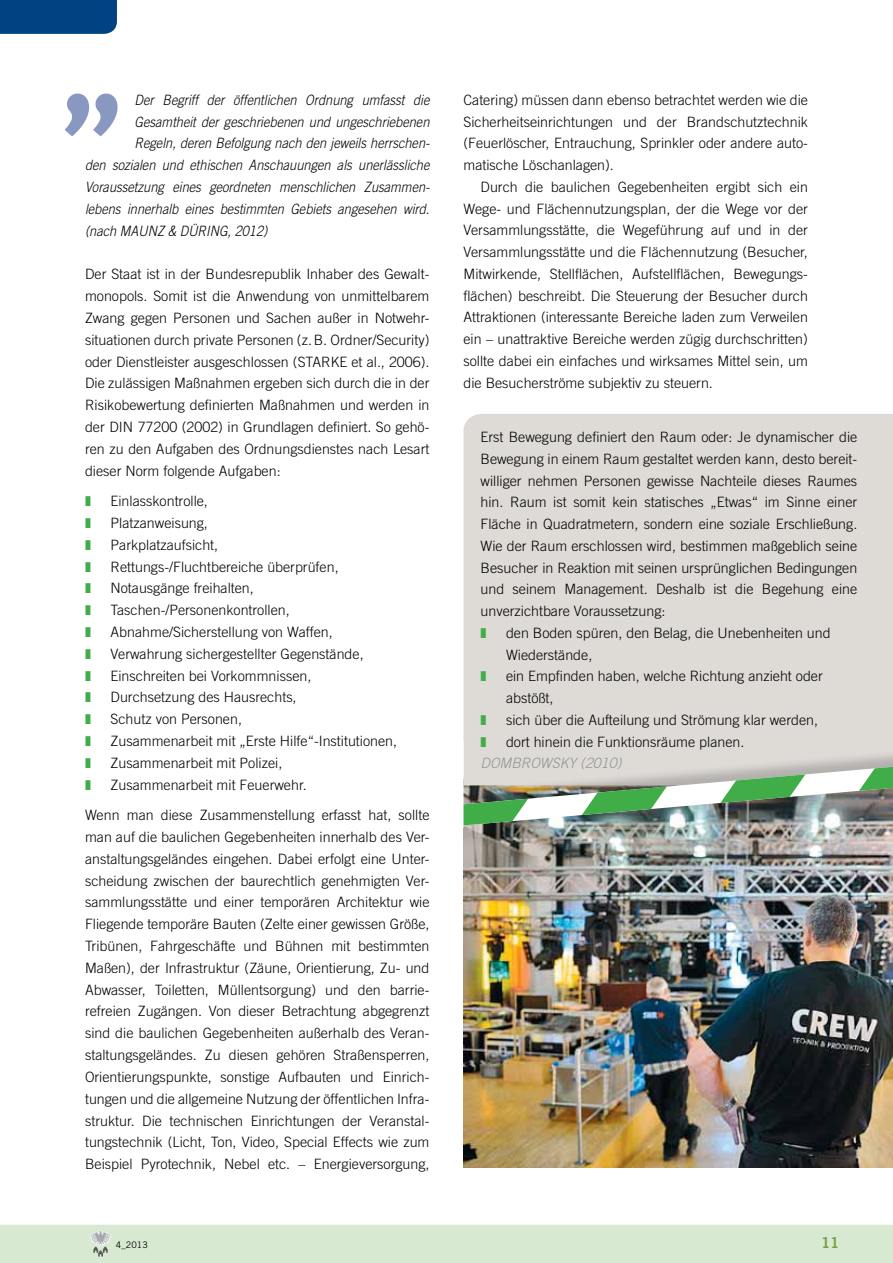
<style>
.page{position:relative;width:893px;height:1263px;background:#fff}
.page>*{position:absolute;margin:0;border:0;box-sizing:border-box;transform-origin:0 0}
.t1{font:15px "Trade Gothic Bold Two";color:#76a240}
.t2{font:300 14.25px/21.8px "Trade Gothic";color:#000;text-align:justify}
.t3{font:italic 300 14.25px "Trade Gothic";color:#000;scale:.9 1}
.t4{font:italic 300 14.25px "Trade Gothic";color:#939598}
.t5{font:9px "Trade Gothic";color:#000}
</style>
<div class="page">
<div style="left:0;top:0;width:117px;height:34px;background:#004282"></div>
<div style="left:0;top:1225px;width:893px;height:38px;background:#d8e9d2"></div>
<img style="left:463px;top:840px;width:430px;height:328px">
<div style="left:463px;top:414px;width:430px;height:269px;background:#dedbd7"></div>
<svg style="left:64px;top:94px;width:54px;height:42px"></svg>
<div style="left:446px;top:683px;width:447px;height:141px;background:#dedbd7"></div>
<svg style="left:446px;top:689px;width:447px;height:151px"></svg>
<svg style="left:446px;top:741px;width:17px;height:87px"></svg>
<svg style="left:481px;top:628px;width:5px;height:10px"></svg>
<svg style="left:481px;top:671px;width:5px;height:10px"></svg>
<svg style="left:481px;top:715px;width:5px;height:10px"></svg>
<svg style="left:481px;top:737px;width:5px;height:10px"></svg>
<p class="t3" style="left:135px;top:91px;width:329px">Der Begriff der öffentlichen Ordnung umfasst die</p>
<p class="t3" style="left:135px;top:113px;width:329px">Gesamtheit der geschriebenen und ungeschriebenen</p>
<p class="t3" style="left:135px;top:135px;width:329px">Regeln, deren Befolgung nach den jeweils herrschen-</p>
<p class="t3" style="left:85px;top:157px;width:384px">den sozialen und ethischen Anschauungen als unerlässliche</p>
<p class="t3" style="left:85px;top:179px;width:384px">Voraussetzung eines geordneten menschlichen Zusammen-</p>
<p class="t3" style="left:85px;top:200px;width:384px">lebens innerhalb eines bestimmten Gebiets angesehen wird.</p>
<p class="t3" style="left:85px;top:222px;width:204px">(nach MAUNZ &amp; DÜRING, 2012)</p>
<p class="t2" style="left:85px;top:263px;width:346px">Der Staat ist in der Bundesrepublik Inhaber des Gewalt&shy;monopols. Somit ist die Anwendung von unmittelbarem Zwang gegen Personen und Sachen außer in Notwehr&shy;situationen durch private Personen (z.B. Ordner/Security) oder Dienstleister ausgeschlossen (STARKE et al., 2006).<br>Die zulässigen Maßnahmen ergeben sich durch die in der Risikobewertung definierten Maßnahmen und werden in der DIN 77200 (2002) in Grundlagen definiert. So gehö&shy;ren zu den Aufgaben des Ordnungsdienstes nach Lesart dieser Norm folgende Aufgaben:</p>
<p class="t2" style="left:111px;top:490px;width:99px">Einlasskontrolle,</p>
<p class="t2" style="left:111px;top:512px;width:99px">Platzanweisung,</p>
<p class="t2" style="left:111px;top:534px;width:109px">Parkplatzaufsicht,</p>
<p class="t2" style="left:111px;top:555px;width:230px">Rettungs-/Fluchtbereiche überprüfen,</p>
<p class="t2" style="left:111px;top:577px;width:145px">Notausgänge freihalten,</p>
<p class="t2" style="left:111px;top:599px;width:181px">Taschen-/Personenkontrollen,</p>
<p class="t2" style="left:111px;top:621px;width:224px">Abnahme/Sicherstellung von Waffen,</p>
<p class="t2" style="left:111px;top:643px;width:255px">Verwahrung sichergestellter Gegenstände,</p>
<p class="t2" style="left:111px;top:664px;width:202px">Einschreiten bei Vorkommnissen,</p>
<p class="t2" style="left:111px;top:686px;width:188px">Durchsetzung des Hausrechts,</p>
<p class="t2" style="left:111px;top:708px;width:133px">Schutz von Personen,</p>
<p class="t2" style="left:111px;top:730px;width:288px">Zusammenarbeit mit „Erste Hilfe“-Institutionen,</p>
<p class="t2" style="left:111px;top:752px;width:173px">Zusammenarbeit mit Polizei,</p>
<p class="t2" style="left:85px;top:769px;width:346px;line-height:30.3px;text-indent:25px">Zusammenarbeit mit Feuerwehr.<br>Wenn man diese Zusammenstellung erfasst hat, sollte</p>
<p class="t2" style="left:85px;top:826px;width:346px">man auf die baulichen Gegebenheiten innerhalb des Ver&shy;anstaltungsgeländes eingehen. Dabei erfolgt eine Unter&shy;scheidung zwischen der baurechtlich genehmigten Ver&shy;sammlungsstätte und einer temporären Architektur wie Fliegende temporäre Bauten (Zelte einer gewissen Größe, Tribünen, Fahrgeschäfte und Bühnen mit bestimmten Maßen), der Infrastruktur (Zäune, Orientierung, Zu- und Abwasser, Toiletten, Müllentsorgung) und den barrie&shy;refreien Zugängen. Von dieser Betrachtung abgegrenzt sind die baulichen Gegebenheiten außerhalb des Veran&shy;staltungsgeländes. Zu diesen gehören Straßensperren, Orientierungspunkte, sonstige Aufbauten und Einrich&shy;tungen und die allgemeine Nutzung der öffentlichen Infra&shy;struktur. Die technischen Einrichtungen der Veranstal&shy;tungstechnik (Licht, Ton, Video, Special Effects wie zum Beispiel Pyrotechnik, Nebel etc. – Energieversorgung,</p>
<p class="t2" style="left:463px;top:89px;width:346px">Catering) müssen dann ebenso betrachtet werden wie die Sicherheitseinrichtungen und der Brandschutztechnik (Feuerlöscher, Entrauchung, Sprinkler oder andere auto&shy;matische Löschanlagen).</p>
<p class="t2" style="left:463px;top:176px;width:346px;text-indent:17px">Durch die baulichen Gegebenheiten ergibt sich ein Wege- und Flächennutzungsplan, der die Wege vor der Versammlungsstätte, die Wegeführung auf und in der Versammlungsstätte und die Flächennutzung (Besucher, Mitwirkende, Stellflächen, Aufstellflächen, Bewegungs&shy;flächen) beschreibt. Die Steuerung der Besucher durch Attraktionen (interessante Bereiche laden zum Verweilen ein – unattraktive Bereiche werden zügig durchschritten) sollte dabei ein einfaches und wirksames Mittel sein, um die Besucherströme subjektiv zu steuern.</p>
<p class="t2" style="left:480px;top:426px;width:378px">Erst Bewegung definiert den Raum oder: Je dynamischer die Bewegung in einem Raum gestaltet werden kann, desto bereit&shy;williger nehmen Personen gewisse Nachteile dieses Raumes hin. Raum ist somit kein statisches „Etwas“ im Sinne einer Fläche in Quadratmetern, sondern eine soziale Erschließung.<br>Wie der Raum erschlossen wird, bestimmen maßgeblich seine Besucher in Reaktion mit seinen ursprünglichen Bedingungen und seinem Management. Deshalb ist die Begehung eine unverzichtbare Voraussetzung:</p>
<p class="t2" style="left:506px;top:622px;width:326px">den Boden spüren, den Belag, die Unebenheiten und<br>Wiederstände,</p>
<p class="t2" style="left:506px;top:665px;width:318px">ein Empfinden haben, welche Richtung anzieht oder abstößt,</p>
<p class="t2" style="left:506px;top:709px;width:314px">sich über die Aufteilung und Strömung klar werden,</p>
<p class="t2" style="left:506px;top:730px;width:240px">dort hinein die Funktionsräume planen.</p>
<p class="t4" style="left:480px;top:755px;width:142px">DOMBROWSKY (2010)</p>
<p class="t5" style="left:116px;top:1239px;width:33px">4_2013</p>
<p class="t1" style="left:821px;top:1234px;width:20px">11</p>
</div>
